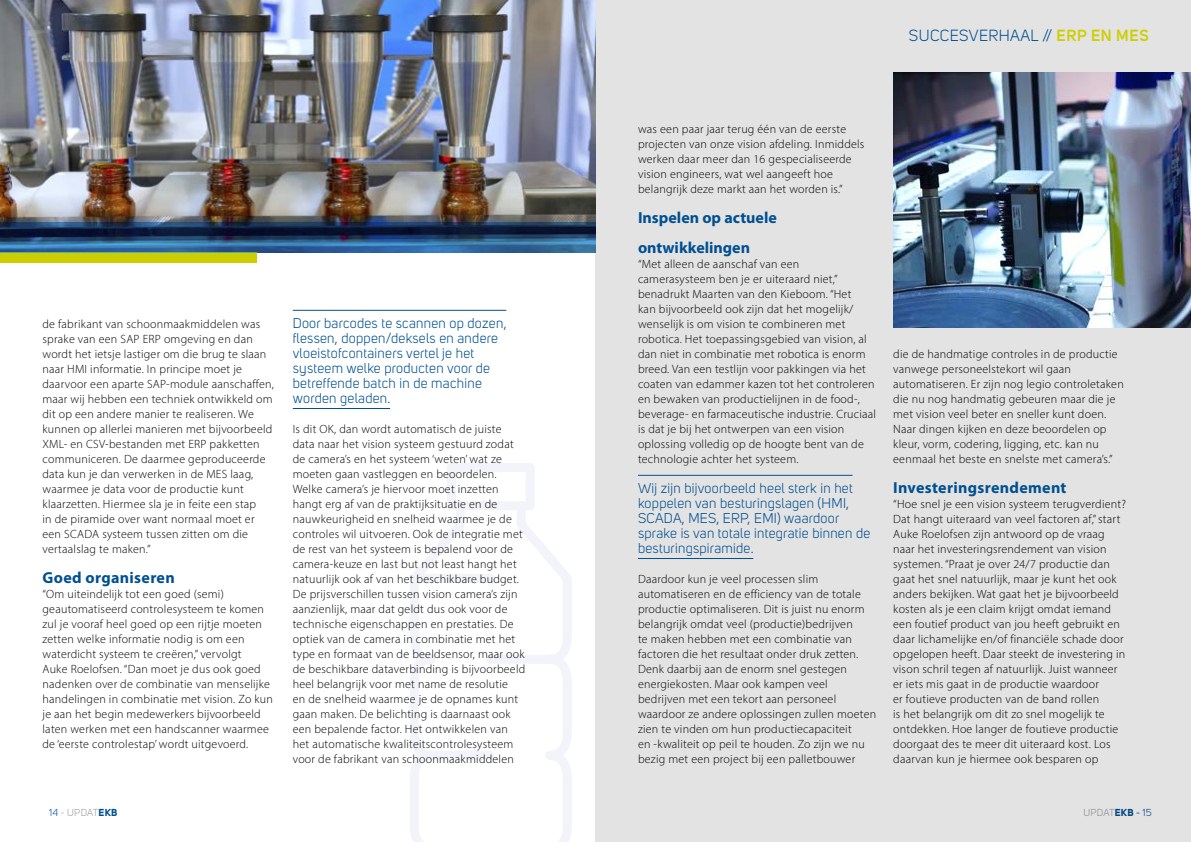
<style>
.page{position:relative;width:1191px;height:842px;background:#fff}
.page>*{position:absolute;margin:0;border:0;box-sizing:border-box;transform-origin:0 0}
.t1{font:700 16px/30px "Myriad Pro";letter-spacing:.01em;color:#005091}
.t2{font:16px "Uni Sans";letter-spacing:.025em;color:#005091}
.t3{font:14px/15px "Uni Sans";letter-spacing:.02em;color:#005091}
.t4{font:300 12px/15px "Myriad Pro";letter-spacing:.02em;color:#000}
.t5{font:10px "Uni Sans";letter-spacing:.025em;color:#9d9d9c}
.s1{font-weight:600;color:#cdce00}
.s2{color:#005091}
.s3{font-weight:700;color:#005091}
.s4{font-weight:700;color:#829bc7}
</style>
<div class="page">
<svg style="left:410px;top:463px;width:161px;height:379px"></svg>
<div style="left:595px;top:0;width:596px;height:842px;background:#e4e3e3"></div>
<hr style="left:293px;top:310px;width:213px;height:1px;background:#005091">
<hr style="left:293px;top:408px;width:97px;height:1px;background:#005091">
<hr style="left:638px;top:475px;width:214px;height:1px;background:#005091">
<hr style="left:638px;top:558px;width:115px;height:1px;background:#005091">
<img style="left:0;top:0;width:595px;height:223px">
<img style="left:893px;top:72px;width:298px;height:256px">
<div style="left:0;top:253px;width:257px;height:10px;background:#cdce00"></div>
<svg style="left:0;top:223px;width:595px;height:30px;background:#234870"></svg>
<p class="t4" style="left:43px;top:317px;width:233px">de fabrikant van schoonmaakmiddelen was sprake van een SAP ERP omgeving en dan wordt het ietsje lastiger om die brug te slaan naar HMI informatie. In principe moet je daarvoor een aparte SAP-module aanschaffen, maar wij hebben een techniek ontwikkeld om dit op een andere manier te realiseren. We kunnen op allerlei manieren met bijvoorbeeld XML- en CSV-bestanden met ERP pakketten communiceren. De daarmee geproduceerde data kun je dan verwerken in de MES laag, waarmee je data voor de productie kunt klaarzetten. Hiermee sla je in feite een stap<br>in de piramide over want normaal moet er een SCADA systeem tussen zitten om die vertaalslag te maken.”</p>
<h1 class="t1" style="left:43px;top:563px;width:134px">Goed organiseren</h1>
<p class="t4" style="left:43px;top:587px;width:232px">“Om uiteindelijk tot een goed (semi) geautomatiseerd controlesysteem te komen zul je vooraf heel goed op een rijtje moeten zetten welke informatie nodig is om een waterdicht systeem te creëren,” vervolgt<br>Auke Roelofsen. “Dan moet je dus ook goed nadenken over de combinatie van menselijke handelingen in combinatie met vision. Zo kun je aan het begin medewerkers bijvoorbeeld laten werken met een handscanner waarmee de ‘eerste controlestap’ wordt uitgevoerd.</p>
<p class="t3" style="left:293px;top:316px;width:215px">Door barcodes te scannen op dozen, flessen, doppen/deksels en andere vloeistofcontainers vertel je het systeem welke producten voor de betreffende batch in de machine worden geladen.</p>
<p class="t4" style="left:293px;top:422px;width:234px">Is dit OK, dan wordt automatisch de juiste data naar het vision systeem gestuurd zodat de camera’s en het systeem ‘weten’ wat ze moeten gaan vastleggen en beoordelen.<br>Welke camera’s je hiervoor moet inzetten hangt erg af van de praktijksituatie en de nauwkeurigheid en snelheid waarmee je de controles wil uitvoeren. Ook de integratie met de rest van het systeem is bepalend voor de camera-keuze en last but not least hangt het natuurlijk ook af van het beschikbare budget.<br>De prijsverschillen tussen vision camera’s zijn aanzienlijk, maar dat geldt dus ook voor de technische eigenschappen en prestaties. De optiek van de camera in combinatie met het type en formaat van de beeldsensor, maar ook de beschikbare dataverbinding is bijvoorbeeld heel belangrijk voor met name de resolutie<br>en de snelheid waarmee je de opnames kunt gaan maken. De belichting is daarnaast ook een bepalende factor. Het ontwikkelen van het automatische kwaliteitscontrolesysteem voor de fabrikant van schoonmaakmiddelen</p>
<h1 class="t2" style="left:909px;top:29px;width:241px">SUCCESVERHAAL // <span class="s1">ERP EN MES</span></h1>
<p class="t4" style="left:638px;top:122px;width:228px">was een paar jaar terug één van de eerste projecten van onze vision afdeling. Inmiddels werken daar meer dan 16 gespecialiseerde vision engineers, wat wel aangeeft hoe belangrijk deze markt aan het worden is.”</p>
<h1 class="t1" style="left:638px;top:203px;width:140px">Inspelen op actuele ontwikkelingen</h1>
<p class="t4" style="left:638px;top:257px;width:240px">“Met alleen de aanschaf van een camerasysteem ben je er uiteraard niet,” benadrukt Maarten van den Kieboom. “Het<br>kan bijvoorbeeld ook zijn dat het mogelijk/ wenselijk is om vision te combineren met robotica. Het toepassingsgebied van vision, al dan niet in combinatie met robotica is enorm breed. Van een testlijn voor pakkingen via het coaten van edammer kazen tot het controleren en bewaken van productielijnen in de food-, beverage- en farmaceutische industrie. Cruciaal is dat je bij het ontwerpen van een vision oplossing volledig op de hoogte bent van de technologie achter het systeem.</p>
<p class="t3" style="left:638px;top:481px;width:234px">Wij zijn bijvoorbeeld heel sterk in het koppelen van besturingslagen (HMI, SCADA, MES, ERP, EMI) waardoor sprake is van totale integratie binnen de besturingspiramide.</p>
<p class="t4" style="left:638px;top:572px;width:240px">Daardoor kun je veel processen slim automatiseren en de efficiency van de totale productie optimaliseren. Dit is juist nu enorm belangrijk omdat veel (productie)bedrijven<br>te maken hebben met een combinatie van factoren die het resultaat onder druk zetten.<br>Denk daarbij aan de enorm snel gestegen energiekosten. Maar ook kampen veel bedrijven met een tekort aan personeel waardoor ze andere oplossingen zullen moeten zien te vinden om hun productiecapaciteit<br>en -kwaliteit op peil te houden. Zo zijn we nu bezig met een project bij een palletbouwer</p>
<p class="t4" style="left:893px;top:347px;width:232px">die de handmatige controles in de productie vanwege personeelstekort wil gaan automatiseren. Er zijn nog legio controletaken die nu nog handmatig gebeuren maar die je met vision veel beter en sneller kunt doen.<br>Naar dingen kijken en deze beoordelen op kleur, vorm, codering, ligging, etc. kan nu eenmaal het beste en snelste met camera’s.”</p>
<h1 class="t1" style="left:893px;top:473px;width:175px">Investeringsrendement</h1>
<p class="t4" style="left:893px;top:497px;width:234px">“Hoe snel je een vision systeem terugverdient?<br>Dat hangt uiteraard van veel factoren af,” start Auke Roelofsen zijn antwoord op de vraag naar het investeringsrendement van vision systemen. “Praat je over 24/7 productie dan gaat het snel natuurlijk, maar je kunt het ook anders bekijken. Wat gaat het je bijvoorbeeld kosten als je een claim krijgt omdat iemand een foutief product van jou heeft gebruikt en daar lichamelijke en/of financiële schade door opgelopen heeft. Daar steekt de investering in vison schril tegen af natuurlijk. Juist wanneer er iets mis gaat in de productie waardoor<br>er foutieve producten van de band rollen<br>is het belangrijk om dit zo snel mogelijk te ontdekken. Hoe langer de foutieve productie doorgaat des te meer dit uiteraard kost. Los daarvan kun je hiermee ook besparen op</p>
<p class="t5" style="left:49px;top:808px;width:70px"><span class="s2">14</span> - UPDAT<span class="s3">EKB</span></p>
<p class="t5" style="left:1083px;top:808px;width:70px">UPDAT<span class="s3">EKB</span> <span class="s4">-</span> <span class="s2">15</span></p>
</div>
